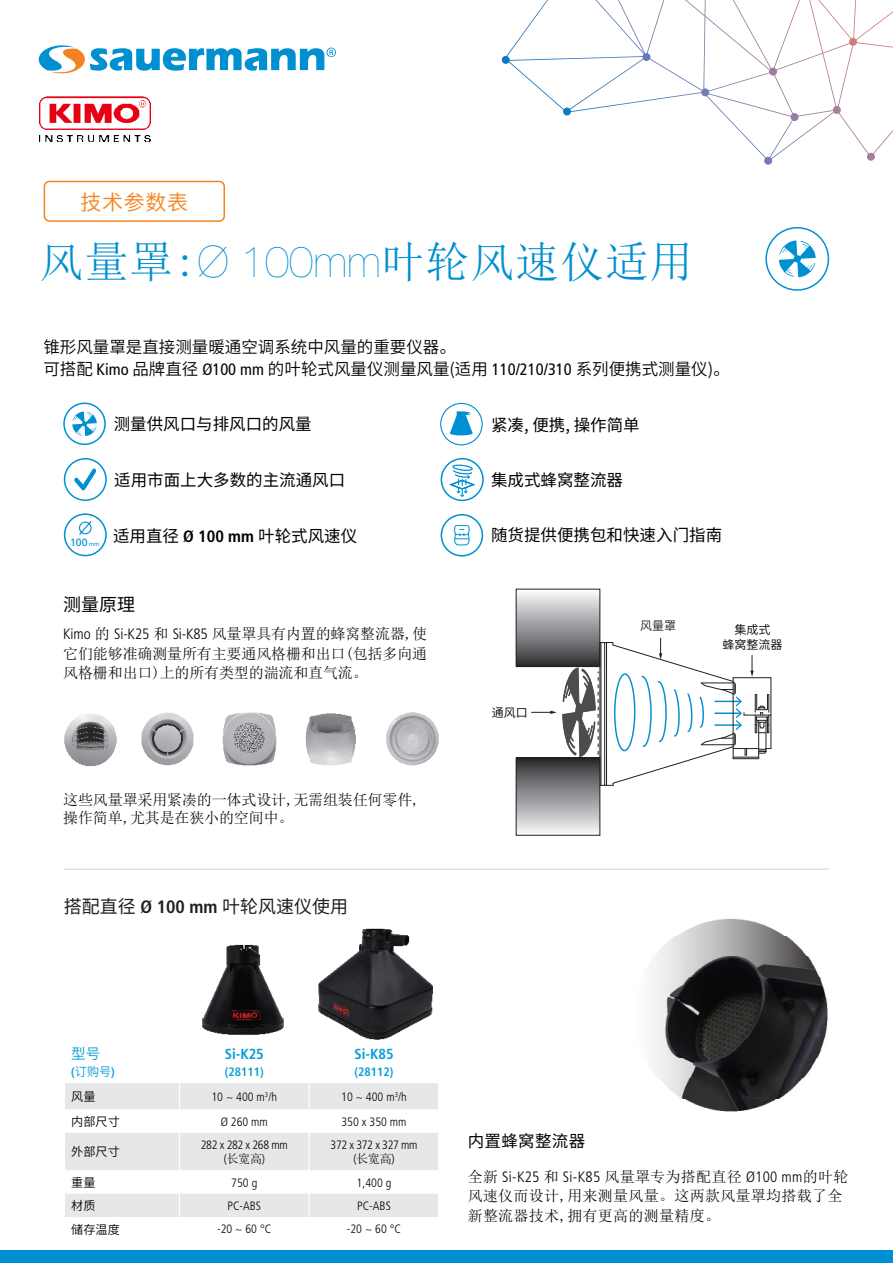
<style>
.page{position:relative;width:893px;height:1263px;background:#fff}
.page>*{position:absolute;margin:0;border:0;box-sizing:border-box;transform-origin:0 0}
.t1{font:43.5px "N Sim Sun";letter-spacing:.03em;color:#008fd0}
.t2{font:21px "Source Han Sans CN";letter-spacing:.03em;color:#f58220}
.t3{font:18px "Source Han Sans CN";color:#231f20}
.t4{font:18px "Source Han Sans CN";color:#030303}
.t5{font:16.5px/22.5px "Source Han Sans CN";color:#030303}
.t6{font:16.5px "Source Han Sans CN";color:#000}
.t7{font:16.5px "Source Han Sans CN";letter-spacing:.02em;color:#030303}
.t8{font:15px/19.4px "Sim Sun";letter-spacing:-.01em;color:#030303;text-align:justify}
.t9{font:15px/19.5px "Sim Sun";letter-spacing:.02em;color:#030303}
.t10{font:700 condensed 14.55px "Frutiger LT Std";color:#089dd7}
.t11{font:14.55px "Source Han Sans CN";color:#089dd7}
.t12{font:300 condensed 12.15px "Frutiger LT Std";color:#030303}
.t13{font:300 condensed 12.15px "Frutiger LT Std";letter-spacing:-.03em;color:#030303}
.t14{font:12.15px "Source Han Sans CN";color:#030303}
.t15{font:700 condensed 12.15px "Frutiger LT Std";color:#089dd7}
.t16{font:12.15px "Sim Sun";letter-spacing:-.03em;color:#030303}
.t17{font:12.15px "Source Han Sans CN";color:#089dd7}
.t18{font:12px "Source Han Sans CN";color:#030303}
.t19{font:12px "Source Han Sans CN";color:#231f20}
.t20{font:10.5px "Frutiger LT Std";color:#008fd0}
.s1{font-family:"Helvetica Neue LT Std";font-weight:200}
.s2{font-family:"Frutiger LT Std";font-stretch:condensed}
.s3{font-family:"Helvetica Neue LT Std";font-size:6px}
.s4{font-family:"Frutiger LT Std";font-weight:700;font-stretch:condensed}
.s5{font-family:"Frutiger LT Std";font-weight:300;font-stretch:condensed}
</style>
<div class="page">
<svg style="left:502px;top:0;width:391px;height:165px"></svg>
<div style="left:765px;top:227px;width:64px;height:64px;border:2px solid #008fd0;border-radius:50%"></div>
<svg style="left:779px;top:240px;width:37px;height:37px"></svg>
<hr style="left:64px;top:869px;width:765px;height:1px;background:#d1d2d4">
<div style="left:63px;top:402px;width:43px;height:43px;border:2px solid #008fd0;border-radius:50%"></div>
<svg style="left:72px;top:411px;width:25px;height:25px"></svg>
<div style="left:441px;top:514px;width:42px;height:42px;border:2px solid #008fd0;border-radius:50%"></div>
<svg style="left:453px;top:524px;width:17px;height:22px"></svg>
<div style="left:0;top:1251px;width:893px;height:12px;background:#008fd0"></div>
<svg style="left:65px;top:1083px;width:373px;height:134px;fill:#e6e7e9"></svg>
<svg style="left:179px;top:1083px;width:1px;height:50px"></svg>
<svg style="left:309px;top:1083px;width:1px;height:50px"></svg>
<hr style="left:179px;top:1133px;width:1px;height:37px;background:#fff">
<hr style="left:309px;top:1133px;width:1px;height:37px;background:#fff">
<svg style="left:179px;top:1170px;width:1px;height:47px"></svg>
<svg style="left:309px;top:1170px;width:1px;height:47px"></svg>
<img style="left:202px;top:944px;width:82px;height:91px">
<img style="left:318px;top:928px;width:115px;height:112px">
<img style="left:652px;top:919px;width:176px;height:193px">
<svg style="left:441px;top:459px;width:42px;height:41px"></svg>
<div style="left:441px;top:458px;width:43px;height:43px;border:2px solid #008fd0;border-radius:50%"></div>
<svg style="left:447px;top:463px;width:30px;height:35px"></svg>
<div style="left:516px;top:589px;width:84px;height:78px;background:linear-gradient(to bottom,#fcfdff,#323235)"></div>
<div style="left:516px;top:589px;width:84px;height:78px;border:1px solid #231f20"></div>
<hr style="left:771px;top:678px;width:1px;height:70px;background:#231f20">
<div style="left:516px;top:758px;width:84px;height:77px;background:linear-gradient(to bottom,#2d2e30,#f8fafc)"></div>
<div style="left:516px;top:758px;width:84px;height:77px;border:1px solid #231f20"></div>
<svg style="left:531px;top:638px;width:240px;height:148px"></svg>
<img style="left:64px;top:714px;width:53px;height:52px">
<img style="left:141px;top:712px;width:53px;height:54px">
<img style="left:222px;top:712px;width:55px;height:54px">
<img style="left:305px;top:713px;width:51px;height:53px">
<img style="left:386px;top:712px;width:53px;height:54px">
<div style="left:64px;top:458px;width:43px;height:43px;border:2px solid #008fd0;border-radius:50%"></div>
<svg style="left:74px;top:468px;width:22px;height:23px"></svg>
<svg style="left:64px;top:514px;width:42px;height:42px"></svg>
<div style="left:65px;top:514px;width:41px;height:41px;background:#fff;border-radius:50%"></div>
<div style="left:64px;top:513px;width:43px;height:43px;border:2px solid #008fd0;border-radius:50%"></div>
<svg style="left:79px;top:521px;width:13px;height:14px"></svg>
<div style="left:44px;top:181px;width:181px;height:41px;border:2px solid #f58220;border-radius:5px"></div>
<svg style="left:38px;top:45px;width:298px;height:29px"></svg>
<img style="left:39px;top:97px;width:112px;height:44px">
<div style="left:440px;top:403px;width:43px;height:42px;border:1px solid #008fd0;border-radius:50%"></div>
<svg style="left:450px;top:411px;width:23px;height:24px"></svg>
<p class="t2" style="left:81px;top:190px;width:109px">技术参数表</p>
<p class="t1" style="left:40px;top:240px;width:655px">风量罩:<span class="s1">Ø 100mm</span>叶轮风速仪适用</p>
<p class="t5" style="left:43px;top:336px;width:688px">锥形风量罩是直接测量暖通空调系统中风量的重要仪器。<br>可搭配 <span class="s2">Kimo</span> 品牌直径 <span class="s2">Ø100 mm</span> 的叶轮式风量仪测量风量(适用 <span class="s2">110/210/310</span> 系列便携式测量仪)。</p>
<p class="t6" style="left:114px;top:414px;width:199px">测量供风口与排风口的风量</p>
<p class="t6" style="left:491px;top:416px;width:150px">紧凑, 便携, 操作简单</p>
<p class="t6" style="left:114px;top:470px;width:232px">适用市面上大多数的主流通风口</p>
<p class="t20" style="left:70px;top:536px;width:31px">100 <span class="s3">mm</span></p>
<p class="t6" style="left:113px;top:527px;width:246px">适用直径 <span class="s4">Ø 100 mm</span> 叶轮式风速仪</p>
<p class="t4" style="left:63px;top:595px;width:73px">测量原理</p>
<p class="t8" style="left:63px;top:624px;width:365px"><span class="s5">Kimo</span> 的 <span class="s5">Si-K25</span> 和 <span class="s5">Si-K85</span> 风量罩具有内置的蜂窝整流器,使它们能够准确测量所有主要通风格栅和出口(包括多向通风格栅和出口)上的所有类型的湍流和直气流。</p>
<p class="t8" style="left:63px;top:790px;width:358px;line-height:18px">这些风量罩采用紧凑的一体式设计,无需组装任何零件,操作简单,尤其是在狭小的空间中。</p>
<p class="t3" style="left:64px;top:896px;width:286px">搭配直径 <span class="s4">Ø 100 mm</span> 叶轮风速仪使用</p>
<p class="t6" style="left:491px;top:471px;width:133px">集成式蜂窝整流器</p>
<p class="t6" style="left:491px;top:526px;width:232px">随货提供便携包和快速入门指南</p>
<p class="t18" style="left:492px;top:706px;width:37px">通风口</p>
<p class="t19" style="left:640px;top:619px;width:37px">风量罩</p>
<p class="t18" style="left:735px;top:623px;width:37px">集成式</p>
<p class="t18" style="left:723px;top:638px;width:61px">蜂窝整流器</p>
<p class="t11" style="left:71px;top:1046px;width:31px">型号</p>
<p class="t17" style="left:71px;top:1065px;width:45px"><span class="s4">(</span>订购号<span class="s4">)</span></p>
<p class="t10" style="left:225px;top:1045px;width:41px">Si-K25</p>
<p class="t15" style="left:225px;top:1064px;width:40px">(28111)</p>
<p class="t10" style="left:354px;top:1045px;width:41px">Si-K85</p>
<p class="t15" style="left:355px;top:1064px;width:40px">(28112)</p>
<p class="t14" style="left:71px;top:1090px;width:26px">风量</p>
<p class="t12" style="left:211px;top:1090px;width:67px">10 ~ 400 m<sup>3</sup>/h</p>
<p class="t12" style="left:341px;top:1090px;width:67px">10 ~ 400 m<sup>3</sup>/h</p>
<p class="t14" style="left:71px;top:1114px;width:50px">内部尺寸</p>
<p class="t12" style="left:221px;top:1114px;width:49px">Ø 260 mm</p>
<p class="t12" style="left:341px;top:1114px;width:67px">350 x 350 mm</p>
<p class="t14" style="left:71px;top:1145px;width:50px">外部尺寸</p>
<p class="t13" style="left:201px;top:1138px;width:88px">282 x 282 x 268 mm</p>
<p class="t16" style="left:224px;top:1153px;width:43px"><span class="s5">(</span>长宽高<span class="s5">)</span></p>
<p class="t13" style="left:331px;top:1138px;width:88px">372 x 372 x 327 mm</p>
<p class="t16" style="left:353px;top:1153px;width:43px"><span class="s5">(</span>长宽高<span class="s5">)</span></p>
<p class="t14" style="left:71px;top:1175px;width:26px">重量</p>
<p class="t12" style="left:231px;top:1175px;width:28px">750 g</p>
<p class="t12" style="left:357px;top:1175px;width:36px">1,400 g</p>
<p class="t14" style="left:71px;top:1199px;width:26px">材质</p>
<p class="t12" style="left:227px;top:1199px;width:35px">PC-ABS</p>
<p class="t12" style="left:357px;top:1199px;width:35px">PC-ABS</p>
<p class="t14" style="left:71px;top:1222px;width:50px">储存温度</p>
<p class="t12" style="left:217px;top:1222px;width:56px">-20 ~ 60 °C</p>
<p class="t12" style="left:347px;top:1222px;width:56px">-20 ~ 60 °C</p>
<p class="t7" style="left:468px;top:1132px;width:119px">内置蜂窝整流器</p>
<p class="t9" style="left:468px;top:1167px;width:382px">全新 <span class="s5">Si-K25</span> 和 <span class="s5">Si-K85</span> 风量罩专为搭配直径 <span class="s5">Ø100 mm</span>的叶轮风速仪而设计,用来测量风量。这两款风量罩均搭载了全新整流器技术,拥有更高的测量精度。</p>
</div>
